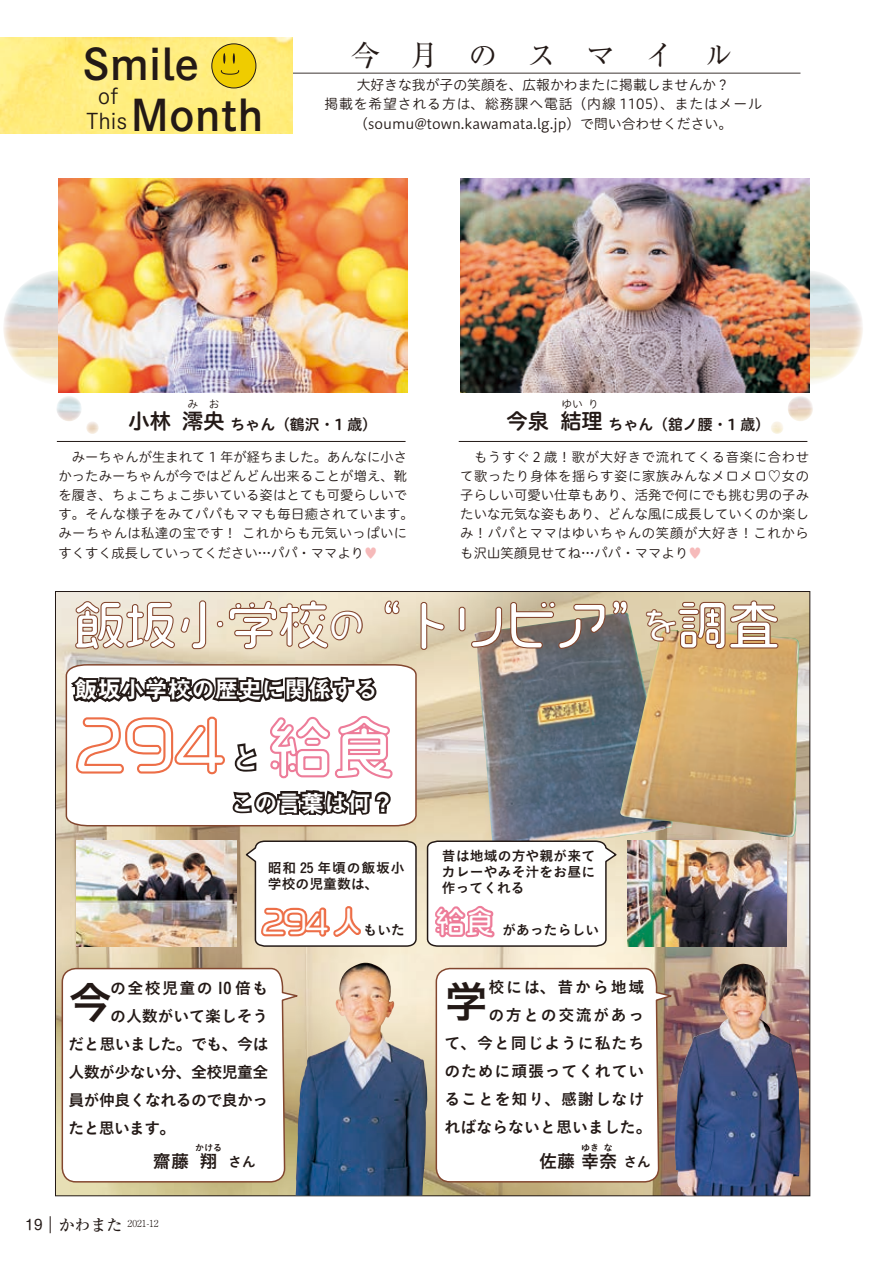
<style>
.page{position:relative;width:893px;height:1263px;background:#fff}
.page>*{position:absolute;margin:0;border:0;box-sizing:border-box;transform-origin:0 0}
.t1{font:63.75px "VDL Mega Maru Regular";color:#fff}
.t2{font:51px "VDL Mega Maru Regular";color:#fff}
.t3{font:43.8px "Koburina Go Std W6";color:#231916}
.t4{font:42.45px "Shuei Go Kin Std B";color:#231916}
.t5{font:29.7px "VDL Mega Maru Regular";color:#fff}
.t6{font:28.65px "Ryumin Pr 6 N";letter-spacing:1.05em;color:#231916}
.t7{font:28.65px "Midashi Go Pr 6 N MB31";color:#fff}
.t8{font:23.4px "Midashi Go Pr 6 N MB31";color:#fff}
.t9{font:21.3px "Hiragino UD Sans R Std N W6";color:#231916}
.t10{font:21.3px "Shuei Go Kin Std L";color:#231916}
.t11{font:18px "Koburina Go Std W6";color:#231916}
.t12{font:15.9px/27.9px "Koburina Go Std W6";letter-spacing:.055em;color:#231916}
.t13{font:15.9px/27.9px "Koburina Go Std W6";color:#231916;text-align:justify}
.t14{font:15.9px "Koburina Go Std W6";letter-spacing:.085em;color:#231916}
.t15{font:15.9px "Koburina Go Std W6";letter-spacing:.11em;color:#231916}
.t16{font:500 15.9px "Ryumin Pr 6 N";color:#231916}
.t17{font:14.85px "Hiragino UD Sans R Std N W6";color:#231916}
.t18{font:13.8px/19.2px "Hiragino UD Sans R Std N W3";color:#231916;text-align:center}
.t19{font:13.8px/15.9px "Koburina Go Std W6";letter-spacing:.01em;color:#231916}
.t20{font:13.8px "Shin M Go Upr";color:#231916}
.t21{font:13.35px/19.2px "Hiragino UD Sans R Std N W3";letter-spacing:.01em;color:#231916;text-align:justify}
.t22{font:10.65px "Hiragino UD Sans R Std N W3";color:#231916}
.t23{font:300 9.6px "Ryumin Pr 6 N";color:#231916}
.t24{font:9px "Koburina Go Std W6";color:#231916}
.s1{color:#f6baba}
.s2{font-size:34.05px}
.s3{font-family:"VDL Mega Maru Regular";font-size:29.7px;color:#fff}
</style>
<div class="page">
<hr style="left:290px;top:73px;width:510px;height:1px;background:#231916">
<img style="left:0;top:37px;width:292px;height:97px">
<div style="left:212px;top:44px;width:44px;height:44px;background:#efcc00;border-radius:50%"></div>
<div style="left:212px;top:44px;width:44px;height:44px;border:1px solid #231916;border-radius:50%"></div>
<svg style="left:223px;top:53px;width:2px;height:11px"></svg>
<svg style="left:233px;top:53px;width:2px;height:11px"></svg>
<svg style="left:220px;top:70px;width:20px;height:5px"></svg>
<img style="left:3px;top:270px;width:115px;height:115px;border-radius:57px">
<img style="left:56px;top:396px;width:26px;height:25px;border-radius:13px">
<svg style="left:86px;top:422px;width:13px;height:12px"></svg>
<img style="left:748px;top:270px;width:115px;height:115px;border-radius:57px">
<img style="left:788px;top:396px;width:25px;height:25px;border-radius:13px">
<svg style="left:771px;top:422px;width:12px;height:12px"></svg>
<hr style="left:57px;top:441px;width:349px;height:1px;background:#231916">
<img style="left:58px;top:178px;width:349px;height:215px">
<hr style="left:459px;top:441px;width:348px;height:1px;background:#231916">
<img style="left:460px;top:178px;width:349px;height:215px">
<img style="left:57px;top:593px;width:751px;height:601px">
<img style="left:472px;top:612px;width:202px;height:236px">
<svg style="left:65px;top:663px;width:352px;height:164px"></svg>
<img style="left:675px;top:964px;width:126px;height:231px">
<img style="left:296px;top:963px;width:132px;height:232px">
<svg style="left:61px;top:967px;width:242px;height:216px"></svg>
<svg style="left:435px;top:967px;width:242px;height:216px"></svg>
<img style="left:627px;top:840px;width:160px;height:107px">
<svg style="left:244px;top:840px;width:173px;height:107px"></svg>
<svg style="left:426px;top:840px;width:192px;height:107px"></svg>
<img style="left:77px;top:840px;width:159px;height:107px">
<img style="left:619px;top:629px;width:184px;height:209px">
<svg style="left:64px;top:598px;width:337px;height:220px"></svg>
<svg style="left:419px;top:601px;width:27px;height:50px"></svg>
<svg style="left:458px;top:606px;width:45px;height:43px;background:#bca389"></svg>
<svg style="left:509px;top:600px;width:120px;height:50px;background:#928071"></svg>
<svg style="left:645px;top:599px;width:134px;height:51px;background:#b9946e"></svg>
<svg style="left:50px;top:1216px;width:1px;height:17px"></svg>
<h3 class="t4" style="left:83px;top:35px;width:118px">Smile</h3>
<h3 class="t10" style="left:98px;top:81px;width:22px">of</h3>
<h3 class="t4" style="left:130px;top:85px;width:135px">Month</h3>
<h3 class="t10" style="left:86px;top:107px;width:43px">This</h3>
<h3 class="t6" style="left:351px;top:32px;width:384px">今月のスマイル</h3>
<p class="t18" style="left:324px;top:75px;width:439px">大好きな我が子の笑顔を、広報かわまたに掲載しませんか?<br>掲載を希望される方は、総務課へ電話（内線 1105）、またはメール（soumu@town.kawamata l g. j p. ）で問い合わせください。</p>
<p class="t22" style="left:188px;top:396px;width:12px">み</p>
<p class="t22" style="left:209px;top:396px;width:12px">お</p>
<p class="t22" style="left:561px;top:396px;width:23px">ゆい</p>
<p class="t22" style="left:588px;top:396px;width:12px">り</p>
<h3 class="t9" style="left:128px;top:405px;width:44px">小林</h3>
<h3 class="t9" style="left:182px;top:405px;width:44px">澪央</h3>
<p class="t17" style="left:230px;top:413px;width:148px">ちゃん（鶴沢・1 歳(</p>
<h3 class="t9" style="left:507px;top:405px;width:44px">今泉</h3>
<h3 class="t9" style="left:560px;top:405px;width:44px">結理</h3>
<p class="t17" style="left:609px;top:413px;width:163px">ちゃん（舘ノ腰・1 歳(</p>
<p class="t21" style="left:58px;top:447px;width:357px;text-align:left">　みーちゃんが生まれて 1 年が経ちました。あんなに小さかったみーちゃんが今ではどんどん出来ることが増え、靴を履き、ちょこちょこ歩いている姿はとても可愛らしいです。そんな様子をみてパパもママも毎日癒されています。みーちゃんは私達の宝です！これからも元気いっぱいにすくすく成長していってください…パパ・ママより<span class="s1">♥</span></p>
<p class="t21" style="left:460px;top:447px;width:350px">　もうすぐ２歳！歌が大好きで流れてくる音楽に合わせて歌ったり身体を揺らす姿に家族みんなメロメロ♡女の子らしい可愛い仕草もあり、活発で何にでも挑む男の子みたいな元気な姿もあり、どんな風に成長していくのか楽しみ！パパとママはゆいちゃんの笑顔が大好き！これからも沢山笑顔見せてね…パパ・ママより<span class="s1">♥</span></p>
<h2 class="t2" style="left:74px;top:591px;width:291px">飯坂小学校<span class="s2">の</span></h2>
<h2 class="t2" style="left:353px;top:591px;width:308px">“トリビア”</h2>
<h3 class="t8" style="left:74px;top:671px;width:306px">飯坂小学校の歴史に関係する</h3>
<h1 class="t1" style="left:268px;top:704px;width:129px">給食</h1>
<h1 class="t1" style="left:74px;top:701px;width:152px">294</h1>
<h3 class="t7" style="left:231px;top:735px;width:30px">と</h3>
<h3 class="t8" style="left:231px;top:784px;width:165px">この言葉は何?</h3>
<p class="t19" style="left:268px;top:860px;width:138px">昭和 25 年頃の飯坂小学校の児童数は、</p>
<p class="t19" style="left:442px;top:849px;width:155px;text-align:justify">昔は地域の方や親が来てカレーやみそ汁をお昼に作ってくれる</p>
<p class="t19" style="left:502px;top:922px;width:98px">があったらしい</p>
<h3 class="t5" style="left:435px;top:902px;width:61px">給食</h3>
<p class="t19" style="left:334px;top:922px;width:73px"><span class="s3">人</span>もいた</p>
<h3 class="t5" style="left:262px;top:902px;width:69px">294</h3>
<h2 class="t2" style="left:643px;top:591px;width:138px"><span class="s2">を</span>調査</h2>
<p class="t14" style="left:110px;top:976px;width:160px">の全校児童の10 倍も</p>
<h3 class="t3" style="left:69px;top:969px;width:45px">今</h3>
<p class="t13" style="left:69px;top:1003px;width:201px;text-indent:42px">の人数がいて楽しそうだと思いました。でも、今は人数が少ない分、全校児童全員が仲良くなれるので良かったと思います。</p>
<h3 class="t11" style="left:200px;top:1147px;width:20px">翔</h3>
<p class="t24" style="left:195px;top:1141px;width:29px">かける</p>
<h3 class="t11" style="left:153px;top:1147px;width:38px">齋藤</h3>
<p class="t19" style="left:228px;top:1154px;width:29px">さん</p>
<p class="t15" style="left:488px;top:975px;width:158px">校には、昔から地域</p>
<h3 class="t3" style="left:444px;top:968px;width:45px">学</h3>
<p class="t12" style="left:444px;top:1002px;width:209px;text-indent:44px">の方との交流があって、今と同じように私たちのために頑張ってくれていることを知り、感謝しなければならないと思いました。</p>
<p class="t24" style="left:581px;top:1141px;width:20px">ゆき</p>
<p class="t24" style="left:604px;top:1141px;width:11px">な</p>
<h3 class="t11" style="left:539px;top:1147px;width:80px">佐藤幸奈</h3>
<p class="t19" style="left:623px;top:1154px;width:29px">さん</p>
<p class="t20" style="left:26px;top:1214px;width:18px">19</p>
<p class="t16" style="left:59px;top:1212px;width:65px">かわまた</p>
<p class="t23" style="left:128px;top:1215px;width:33px">2021-12</p>
</div>
